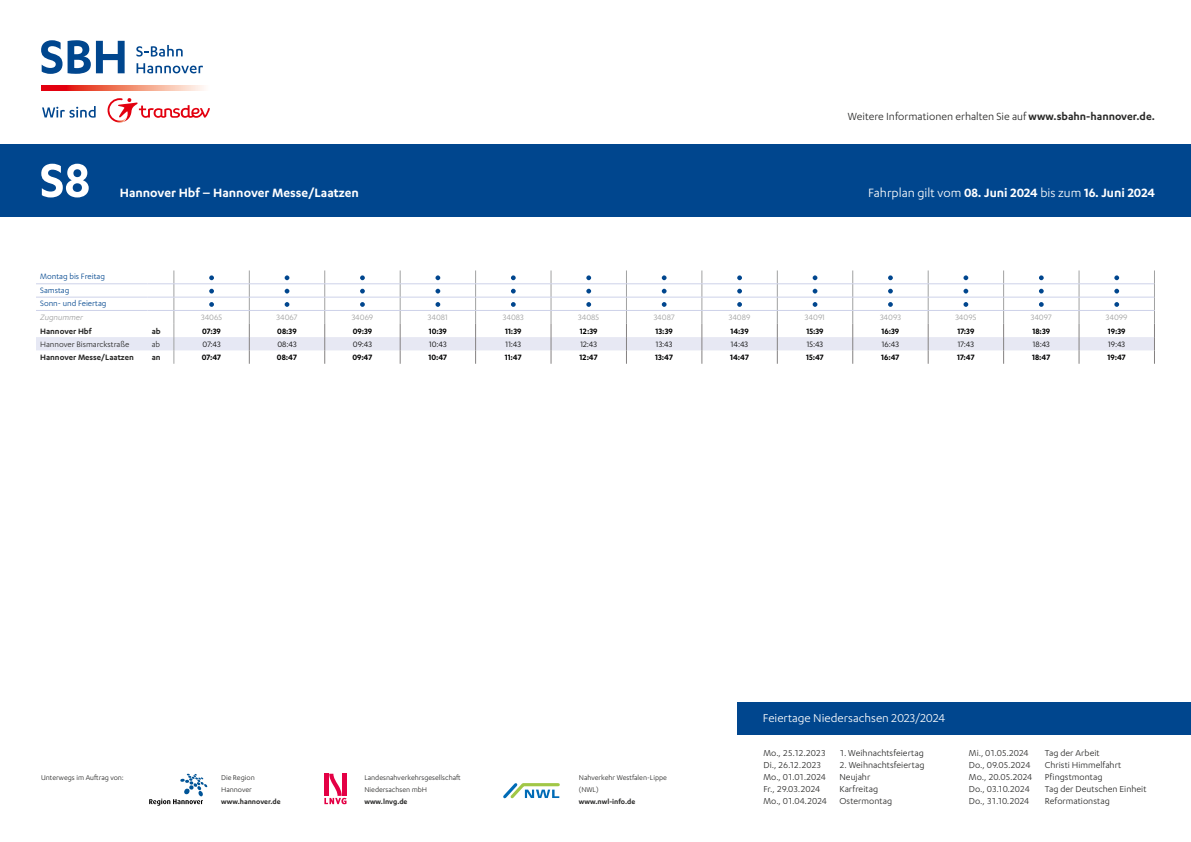
<style>
.page{position:relative;width:1191px;height:842px;background:#fff}
.page>*{position:absolute;margin:0;border:0;box-sizing:border-box;transform-origin:0 0}
.t1{font:600 55px "Karbon";color:#fff}
.t2{font:600 14px "Karbon";color:#fff}
.t3{font:13.2px "Karbon";color:#fff}
.t4{font:12px "Karbon";color:#282827}
.t5{font:10px/12px "Karbon";color:#282827}
.t6{font:10px "Karbon";letter-spacing:-.025em;color:#282827}
.t7{font:10px "Karbon";letter-spacing:-.03em;color:#282827}
.t8{font:10px "Karbon";letter-spacing:-.02em;color:#282827}
.t9{font:10px "Karbon";letter-spacing:-.035em;color:#282827}
.t10{font:600 9px "Karbon";color:#000}
.t11{font:9px "Karbon";color:#9c9d9d}
.t12{font:9px "Karbon";color:#000}
.t13{font:9px/13.3px "Karbon";color:#00468e}
.t14{font:600 9px "Karbon";color:#282827}
.t15{font:9px "Karbon";color:#282827}
.t16{font:italic 9px "Karbon";color:#9c9d9d}
.t17{font:8px/12px "Karbon";color:#282827}
.t18{font:600 8px "Karbon";color:#282827}
.s1{font-weight:600}
.s2{font-weight:400}
</style>
<div class="page">
<div style="left:0;top:144px;width:1191px;height:72px;background:#00468e"></div>
<svg style="left:149px;top:774px;width:58px;height:32px"></svg>
<svg style="left:324px;top:774px;width:22px;height:30px"></svg>
<svg style="left:42px;top:85px;width:162px;height:5px"></svg>
<svg style="left:42px;top:106px;width:54px;height:12px"></svg>
<svg style="left:128px;top:98px;width:82px;height:21px"></svg>
<img style="left:107px;top:98px;width:21px;height:24px">
<svg style="left:136px;top:63px;width:67px;height:10px"></svg>
<svg style="left:41px;top:40px;width:84px;height:34px"></svg>
<svg style="left:136px;top:45px;width:47px;height:12px"></svg>
<div style="left:737px;top:702px;width:454px;height:32px;background:#00468e"></div>
<svg style="left:36px;top:270px;width:1119px;height:94px"></svg>
<svg style="left:503px;top:783px;width:57px;height:16px"></svg>
<h1 class="t1" style="left:40px;top:149px;width:52px">S8</h1>
<h2 class="t2" style="left:120px;top:185px;width:241px">Hannover Hbf – Hannover Messe/Laatzen</h2>
<p class="t4" style="left:848px;top:110px;width:308px">Weitere Informationen erhalten Sie auf <span class="s1">www.sbahn-hannover.de.</span></p>
<h2 class="t2" style="left:868px;top:185px;width:288px"><span class="s2">Fahrplan gilt vom</span> 08. Juni 2024 <span class="s2">bis zum</span> 16. Juni 2024</h2>
<p class="t13" style="left:40px;top:270px;width:68px">Montag bis Freitag<br>Samstag<br>Sonn- und Feiertag</p>
<p class="t16" style="left:40px;top:312px;width:45px">Zugnummer</p>
<p class="t11" style="left:201px;top:312px;width:22px">34065</p>
<p class="t11" style="left:276px;top:312px;width:22px">34067</p>
<p class="t11" style="left:352px;top:312px;width:23px">34069</p>
<p class="t11" style="left:428px;top:312px;width:22px">34081</p>
<p class="t11" style="left:503px;top:312px;width:22px">34083</p>
<p class="t11" style="left:578px;top:312px;width:22px">34085</p>
<p class="t11" style="left:653px;top:312px;width:22px">34087</p>
<p class="t11" style="left:729px;top:312px;width:23px">34089</p>
<p class="t11" style="left:805px;top:312px;width:22px">34091</p>
<p class="t11" style="left:880px;top:312px;width:22px">34093</p>
<p class="t11" style="left:955px;top:312px;width:22px">34095</p>
<p class="t11" style="left:1030px;top:312px;width:22px">34097</p>
<p class="t11" style="left:1106px;top:312px;width:23px">34099</p>
<p class="t14" style="left:40px;top:326px;width:53px">Hannover Hbf</p>
<p class="t14" style="left:152px;top:326px;width:10px">ab</p>
<p class="t10" style="left:202px;top:326px;width:20px">07:39</p>
<p class="t10" style="left:277px;top:326px;width:21px">08:39</p>
<p class="t10" style="left:353px;top:326px;width:21px">09:39</p>
<p class="t10" style="left:429px;top:326px;width:20px">10:39</p>
<p class="t10" style="left:505px;top:326px;width:18px">11:39</p>
<p class="t10" style="left:580px;top:326px;width:19px">12:39</p>
<p class="t10" style="left:655px;top:326px;width:19px">13:39</p>
<p class="t10" style="left:730px;top:326px;width:20px">14:39</p>
<p class="t10" style="left:806px;top:326px;width:19px">15:39</p>
<p class="t10" style="left:881px;top:326px;width:19px">16:39</p>
<p class="t10" style="left:957px;top:326px;width:19px">17:39</p>
<p class="t10" style="left:1032px;top:326px;width:19px">18:39</p>
<p class="t10" style="left:1108px;top:326px;width:19px">19:39</p>
<p class="t15" style="left:40px;top:339px;width:91px">Hannover Bismarckstraße</p>
<p class="t15" style="left:152px;top:339px;width:10px">ab</p>
<p class="t12" style="left:202px;top:339px;width:20px">07:43</p>
<p class="t12" style="left:277px;top:339px;width:21px">08:43</p>
<p class="t12" style="left:353px;top:339px;width:21px">09:43</p>
<p class="t12" style="left:429px;top:339px;width:19px">10:43</p>
<p class="t12" style="left:505px;top:339px;width:17px">11:43</p>
<p class="t12" style="left:580px;top:339px;width:18px">12:43</p>
<p class="t12" style="left:656px;top:339px;width:18px">13:43</p>
<p class="t12" style="left:731px;top:339px;width:19px">14:43</p>
<p class="t12" style="left:806px;top:339px;width:18px">15:43</p>
<p class="t12" style="left:882px;top:339px;width:19px">16:43</p>
<p class="t12" style="left:957px;top:339px;width:18px">17:43</p>
<p class="t12" style="left:1032px;top:339px;width:19px">18:43</p>
<p class="t12" style="left:1108px;top:339px;width:18px">19:43</p>
<p class="t14" style="left:40px;top:352px;width:95px">Hannover Messe/Laatzen</p>
<p class="t14" style="left:152px;top:352px;width:10px">an</p>
<p class="t10" style="left:202px;top:352px;width:21px">07:47</p>
<p class="t10" style="left:277px;top:352px;width:22px">08:47</p>
<p class="t10" style="left:352px;top:352px;width:22px">09:47</p>
<p class="t10" style="left:428px;top:352px;width:20px">10:47</p>
<p class="t10" style="left:505px;top:352px;width:18px">11:47</p>
<p class="t10" style="left:579px;top:352px;width:20px">12:47</p>
<p class="t10" style="left:655px;top:352px;width:19px">13:47</p>
<p class="t10" style="left:730px;top:352px;width:20px">14:47</p>
<p class="t10" style="left:806px;top:352px;width:19px">15:47</p>
<p class="t10" style="left:881px;top:352px;width:20px">16:47</p>
<p class="t10" style="left:957px;top:352px;width:19px">17:47</p>
<p class="t10" style="left:1032px;top:352px;width:20px">18:47</p>
<p class="t10" style="left:1107px;top:352px;width:20px">19:47</p>
<p class="t17" style="left:41px;top:771px;width:84px">Unterwegs im Auftrag von:</p>
<p class="t17" style="left:579px;top:771px;width:90px">Nahverkehr Westfalen-Lippe (NWL)</p>
<p class="t18" style="left:579px;top:797px;width:58px">www.nwl-info.de</p>
<p class="t17" style="left:364px;top:771px;width:98px">Landesnahverkehrsgesellschaft<br>Niedersachsen mbH</p>
<p class="t18" style="left:364px;top:797px;width:45px">www.lnvg.de</p>
<p class="t17" style="left:221px;top:771px;width:35px">Die Region<br>Hannover</p>
<p class="t18" style="left:221px;top:797px;width:61px">www.hannover.de</p>
<h3 class="t3" style="left:763px;top:711px;width:184px">Feiertage Niedersachsen 2023/2024</h3>
<p class="t6" style="left:763px;top:747px;width:64px">Mo., 25.12.2023</p>
<p class="t5" style="left:839px;top:747px;width:86px">1. Weihnachtsfeiertag</p>
<p class="t6" style="left:763px;top:759px;width:59px">Di., 26.12.2023</p>
<p class="t5" style="left:839px;top:759px;width:86px">2. Weihnachtsfeiertag</p>
<p class="t7" style="left:763px;top:771px;width:64px">Mo., 01.01.2024</p>
<p class="t5" style="left:839px;top:771px;width:32px">Neujahr</p>
<p class="t6" style="left:763px;top:783px;width:58px">Fr., 29.03.2024</p>
<p class="t5" style="left:763px;top:783px;width:130px;text-indent:76px">Karfreitag<br>Mo., 01.04.2024 Ostermontag</p>
<p class="t6" style="left:969px;top:747px;width:61px">Mi., 01.05.2024</p>
<p class="t5" style="left:1045px;top:747px;width:56px">Tag der Arbeit</p>
<p class="t8" style="left:969px;top:759px;width:63px">Do., 09.05.2024</p>
<p class="t5" style="left:969px;top:759px;width:154px;text-indent:76px">Christi Himmelfahrt<br>Mo., 20.05.2024 Pfingstmontag<br>Do., 03.10.2024</p>
<p class="t5" style="left:1045px;top:783px;width:103px">Tag der Deutschen Einheit</p>
<p class="t9" style="left:969px;top:795px;width:62px">Do., 31.10.2024</p>
<p class="t5" style="left:1045px;top:795px;width:66px">Reformationstag</p>
</div>
